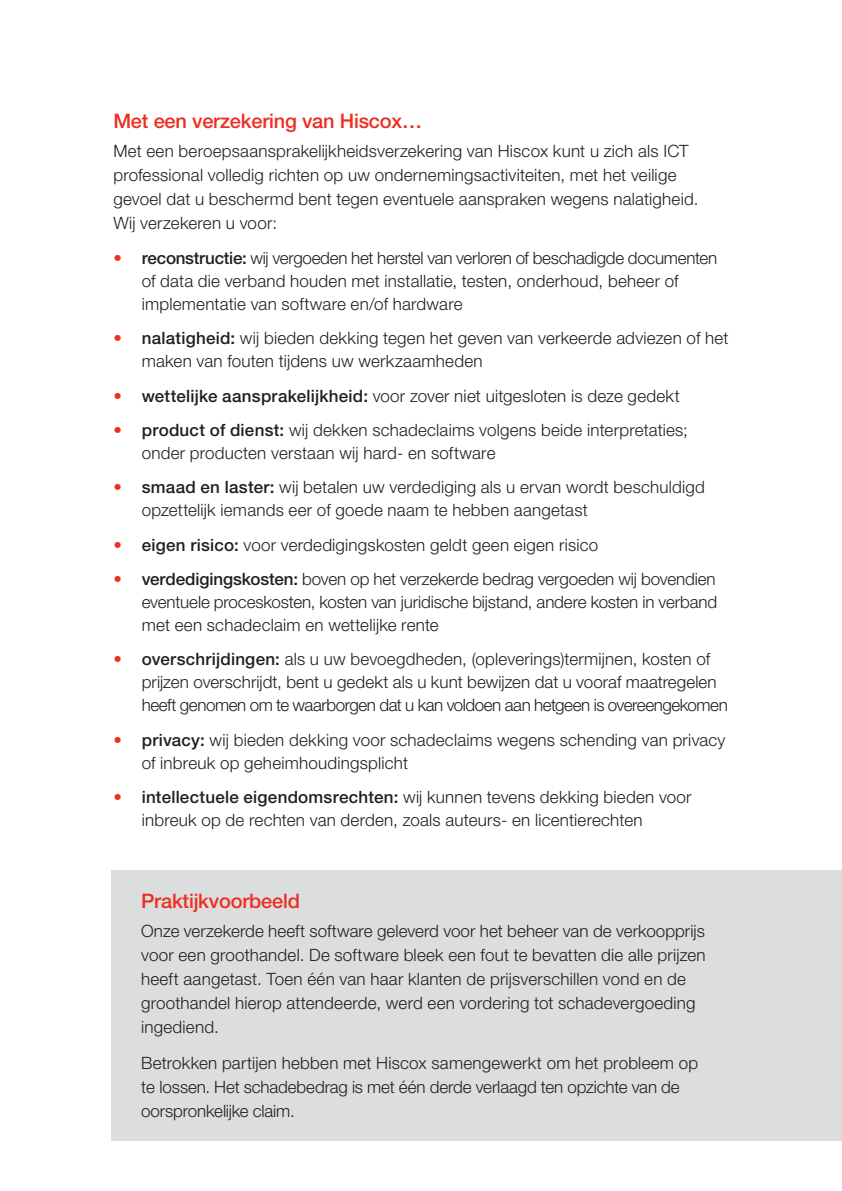
<style>
.page{position:relative;width:842px;height:1191px;background:#fff}
.page>*{position:absolute;margin:0;border:0;box-sizing:border-box;transform-origin:0 0}
.Body_copy_title{font:500 20px "Helvetica Neue LT Std";letter-spacing:-.01em;color:#ee2e22}
.bullets{font:300 17px/23px "Helvetica Neue LT Std";letter-spacing:.01em;color:#231f20}
.Body_copy{font:300 17px/24px "Helvetica Neue LT Std";letter-spacing:.01em;color:#231f20}
.s1{color:#ee2e22}
.s2{font-weight:500}
</style>
<div class="page">
<div style="left:111px;top:870px;width:731px;height:271px;background:#dcdddf"></div>
<p class="Body_copy_title" style="left:113px;top:109px;width:310px">Met een verzekering van Hiscox…</p>
<p class="Body_copy" style="left:113px;top:139px;width:586px">Met een beroepsaansprakelijkheidsverzekering van Hiscox kunt u zich als ICT professional volledig richten op uw ondernemingsactiviteiten, met het veilige gevoel dat u beschermd bent tegen eventuele aanspraken wegens nalatigheid.<br>Wij verzekeren u voor:</p>
<p class="bullets" style="left:142px;top:246px;width:577px;text-indent:-28px"><span class="s1">•</span> <span class="s2">reconstructie:</span> wij vergoeden het herstel van verloren of beschadigde documenten of data die verband houden met installatie, testen, onderhoud, beheer of implementatie van software en/of hardware</p>
<p class="bullets" style="left:142px;top:326px;width:588px;text-indent:-28px"><span class="s1">•</span> <span class="s2">nalatigheid:</span> wij bieden dekking tegen het geven van verkeerde adviezen of het maken van fouten tijdens uw werkzaamheden</p>
<p class="bullets" style="left:113px;top:383px;width:568px"><span class="s1">•</span> <span class="s2">wettelijke aansprakelijkheid:</span> voor zover niet uitgesloten is deze gedekt</p>
<p class="bullets" style="left:142px;top:418px;width:548px;text-indent:-28px"><span class="s1">•</span> <span class="s2">product of dienst:</span> wij dekken schadeclaims volgens beide interpretaties; onder producten verstaan wij hard- en software</p>
<p class="bullets" style="left:142px;top:475px;width:564px;text-indent:-28px"><span class="s1">•</span> <span class="s2">smaad en laster:</span> wij betalen uw verdediging als u ervan wordt beschuldigd opzettelijk iemands eer of goede naam te hebben aangetast</p>
<p class="bullets" style="left:113px;top:532px;width:486px"><span class="s1">•</span> <span class="s2">eigen risico:</span> voor verdedigingskosten geldt geen eigen risico</p>
<p class="bullets" style="left:142px;top:567px;width:577px;text-align:justify;text-indent:-28px"><span class="s1">•</span> <span class="s2">verdedigingskosten:</span> boven op het verzekerde bedrag vergoeden wij bovendien eventuele proceskosten, kosten van juridische bijstand, andere kosten in verband met een schadeclaim en wettelijke rente</p>
<p class="bullets" style="left:142px;top:647px;width:588px;text-indent:-28px"><span class="s1">•</span> <span class="s2">overschrijdingen:</span> als u uw bevoegdheden, (opleverings)termijnen, kosten of prijzen overschrijdt, bent u gedekt als u kunt bewijzen dat u vooraf maatregelen heeft genomen om te waarborgen dat u kan voldoen aan hetgeen is overeengekomen</p>
<p class="bullets" style="left:142px;top:727px;width:585px;text-indent:-28px"><span class="s1">•</span> <span class="s2">privacy:</span> wij bieden dekking voor schadeclaims wegens schending van privacy of inbreuk op geheimhoudingsplicht</p>
<p class="bullets" style="left:142px;top:785px;width:551px;text-indent:-28px"><span class="s1">•</span> <span class="s2">intellectuele eigendomsrechten:</span> wij kunnen tevens dekking bieden voor inbreuk op de rechten van derden, zoals auteurs- en licentierechten</p>
<p class="Body_copy_title" style="left:141px;top:888px;width:160px">Praktijkvoorbeeld</p>
<p class="Body_copy" style="left:141px;top:918px;width:566px">Onze verzekerde heeft software geleverd voor het beheer van de verkoopprijs voor een groothandel. De software bleek een fout te bevatten die alle prijzen heeft aangetast. Toen één van haar klanten de prijsverschillen vond en de groothandel hierop attendeerde, werd een vordering tot schadevergoeding ingediend.</p>
<p class="Body_copy" style="left:141px;top:1050px;width:559px">Betrokken partijen hebben met Hiscox samengewerkt om het probleem op te lossen. Het schadebedrag is met één derde verlaagd ten opzichte van de oorspronkelijke claim.</p>
</div>
